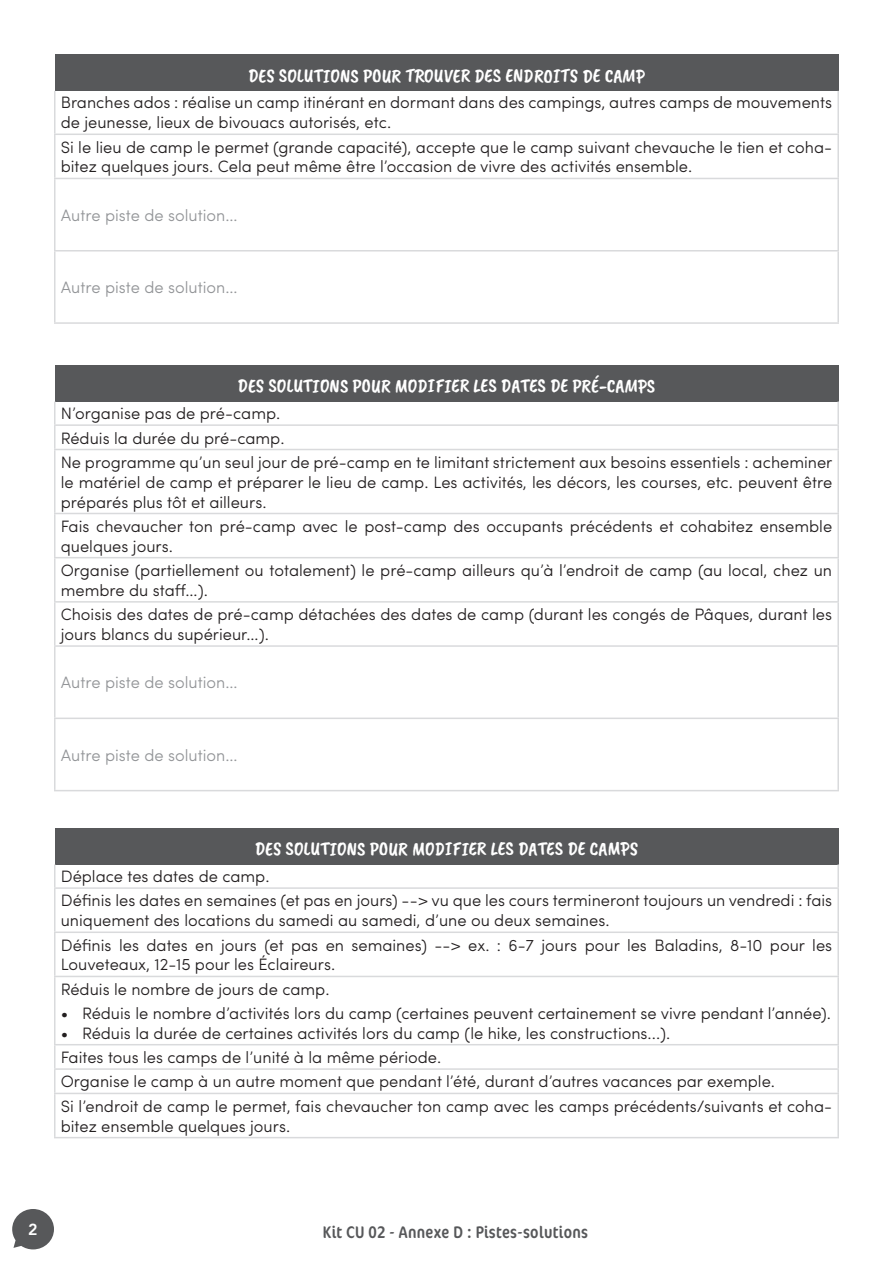
<style>
.page{position:relative;width:893px;height:1263px;background:#fff}
.page>*{position:absolute;margin:0;border:0;box-sizing:border-box;transform-origin:0 0}
.corp{font:19.5px "Caveat Brush";color:#fff}
.t1{font:condensed 16.95px "Cocon OT";letter-spacing:.02em;color:#57585a}
.light{font:300 16.5px/19.8px "Sofia Pro";color:#231f20}
.light-2{font:300 16.5px "Sofia Pro";color:#939598}
.t2{font:800 15.9px "Avenir LT Std";color:#fff}
</style>
<div class="page">
<svg style="left:12px;top:1209px;width:42px;height:40px"></svg>
<div style="left:55px;top:365px;width:783px;height:36px;background:#57585a"></div>
<hr style="left:54px;top:401px;width:2px;height:23px;background:#d9dadc">
<hr style="left:837px;top:401px;width:2px;height:23px;background:#d9dadc">
<hr style="left:54px;top:426px;width:2px;height:23px;background:#d9dadc">
<hr style="left:837px;top:426px;width:2px;height:23px;background:#d9dadc">
<hr style="left:54px;top:450px;width:2px;height:63px;background:#d9dadc">
<hr style="left:837px;top:450px;width:2px;height:63px;background:#d9dadc">
<hr style="left:54px;top:514px;width:2px;height:43px;background:#d9dadc">
<hr style="left:837px;top:514px;width:2px;height:43px;background:#d9dadc">
<hr style="left:54px;top:558px;width:2px;height:43px;background:#d9dadc">
<hr style="left:837px;top:558px;width:2px;height:43px;background:#d9dadc">
<hr style="left:54px;top:601px;width:785px;height:2px;background:#d9dadc">
<hr style="left:54px;top:603px;width:2px;height:42px;background:#d9dadc">
<hr style="left:837px;top:603px;width:2px;height:42px;background:#d9dadc">
<hr style="left:54px;top:645px;width:785px;height:2px;background:#d9dadc">
<hr style="left:54px;top:647px;width:2px;height:70px;background:#d9dadc">
<hr style="left:837px;top:647px;width:2px;height:70px;background:#d9dadc">
<hr style="left:54px;top:717px;width:785px;height:2px;background:#d9dadc">
<hr style="left:54px;top:719px;width:2px;height:71px;background:#d9dadc">
<hr style="left:837px;top:719px;width:2px;height:71px;background:#d9dadc">
<hr style="left:54px;top:790px;width:785px;height:1px;background:#d9dadc">
<hr style="left:54px;top:424px;width:785px;height:2px;background:#d9dadc">
<hr style="left:54px;top:449px;width:785px;height:1px;background:#d9dadc">
<hr style="left:54px;top:513px;width:785px;height:1px;background:#d9dadc">
<hr style="left:54px;top:557px;width:785px;height:1px;background:#d9dadc">
<div style="left:55px;top:828px;width:783px;height:36px;background:#57585a"></div>
<hr style="left:54px;top:864px;width:2px;height:23px;background:#d9dadc">
<hr style="left:837px;top:864px;width:2px;height:23px;background:#d9dadc">
<hr style="left:54px;top:889px;width:2px;height:42px;background:#d9dadc">
<hr style="left:837px;top:889px;width:2px;height:42px;background:#d9dadc">
<hr style="left:54px;top:933px;width:2px;height:43px;background:#d9dadc">
<hr style="left:837px;top:933px;width:2px;height:43px;background:#d9dadc">
<hr style="left:54px;top:977px;width:2px;height:67px;background:#d9dadc">
<hr style="left:837px;top:977px;width:2px;height:67px;background:#d9dadc">
<hr style="left:54px;top:1045px;width:2px;height:23px;background:#d9dadc">
<hr style="left:837px;top:1045px;width:2px;height:23px;background:#d9dadc">
<hr style="left:54px;top:1068px;width:785px;height:2px;background:#d9dadc">
<hr style="left:54px;top:1070px;width:2px;height:23px;background:#d9dadc">
<hr style="left:837px;top:1070px;width:2px;height:23px;background:#d9dadc">
<hr style="left:54px;top:1093px;width:785px;height:1px;background:#d9dadc">
<hr style="left:54px;top:1094px;width:2px;height:43px;background:#d9dadc">
<hr style="left:837px;top:1094px;width:2px;height:43px;background:#d9dadc">
<hr style="left:54px;top:1137px;width:785px;height:1px;background:#d9dadc">
<hr style="left:54px;top:887px;width:785px;height:2px;background:#d9dadc">
<hr style="left:54px;top:931px;width:785px;height:2px;background:#d9dadc">
<hr style="left:54px;top:976px;width:785px;height:1px;background:#d9dadc">
<hr style="left:54px;top:1044px;width:785px;height:1px;background:#d9dadc">
<div style="left:55px;top:54px;width:783px;height:37px;background:#57585a"></div>
<hr style="left:54px;top:91px;width:2px;height:43px;background:#d9dadc">
<hr style="left:837px;top:91px;width:2px;height:43px;background:#d9dadc">
<hr style="left:54px;top:134px;width:785px;height:1px;background:#d9dadc">
<hr style="left:54px;top:135px;width:2px;height:43px;background:#d9dadc">
<hr style="left:837px;top:135px;width:2px;height:43px;background:#d9dadc">
<hr style="left:54px;top:178px;width:785px;height:1px;background:#d9dadc">
<hr style="left:54px;top:179px;width:2px;height:71px;background:#d9dadc">
<hr style="left:837px;top:179px;width:2px;height:71px;background:#d9dadc">
<hr style="left:54px;top:250px;width:785px;height:1px;background:#d9dadc">
<hr style="left:54px;top:251px;width:2px;height:71px;background:#d9dadc">
<hr style="left:837px;top:251px;width:2px;height:71px;background:#d9dadc">
<hr style="left:54px;top:322px;width:785px;height:2px;background:#d9dadc">
<p class="corp" style="left:248px;top:64px;width:398px">DES SOLUTIONS POUR TROUVER DES ENDROITS DE CAMP</p>
<p class="light" style="left:61px;top:92px;width:773px">Branches ados : réalise un camp itinérant en dormant dans des campings, autres camps de mouvements de jeunesse, lieux de bivouacs autorisés, etc.</p>
<p class="light" style="left:61px;top:136px;width:773px">Si le lieu de camp le permet (grande capacité), accepte que le camp suivant chevauche le tien et coha&shy;bitez quelques jours. Cela peut même être l’occasion de vivre des activités ensemble.</p>
<p class="light-2" style="left:61px;top:203px;width:178px">Autre piste de solution…</p>
<p class="light-2" style="left:61px;top:275px;width:178px">Autre piste de solution…</p>
<p class="corp" style="left:238px;top:375px;width:419px">DES SOLUTIONS POUR MODIFIER LES DATES DE PRÉ-CAMPS</p>
<p class="light" style="left:61px;top:402px;width:221px">N’organise pas de pré-camp.</p>
<p class="light" style="left:61px;top:427px;width:225px">Réduis la durée du pré-camp.</p>
<p class="light" style="left:61px;top:451px;width:773px;text-align:justify">Ne programme qu’un seul jour de pré-camp en te limitant strictement aux besoins essentiels : acheminer le matériel de camp et préparer le lieu de camp. Les activités, les décors, les courses, etc. peuvent être préparés plus tôt et ailleurs.</p>
<p class="light" style="left:61px;top:515px;width:773px">Fais chevaucher ton pré-camp avec le post-camp des occupants précédents et cohabitez ensemble quelques jours.</p>
<p class="light" style="left:61px;top:559px;width:773px">Organise (partiellement ou totalement) le pré-camp ailleurs qu’à l’endroit de camp (au local, chez un membre du staff…).</p>
<p class="light" style="left:61px;top:603px;width:773px">Choisis des dates de pré-camp détachées des dates de camp (durant les congés de Pâques, durant les jours blancs du supérieur…).</p>
<p class="light-2" style="left:61px;top:670px;width:178px">Autre piste de solution…</p>
<p class="light-2" style="left:61px;top:743px;width:178px">Autre piste de solution…</p>
<p class="corp" style="left:255px;top:838px;width:385px">DES SOLUTIONS POUR MODIFIER LES DATES DE CAMPS</p>
<p class="light" style="left:61px;top:865px;width:210px">Déplace tes dates de camp.</p>
<p class="light" style="left:61px;top:890px;width:773px">Définis les dates en semaines (et pas en jours) --&gt; vu que les cours termineront toujours un vendredi : fais uniquement des locations du samedi au samedi, d’une ou deux semaines.</p>
<p class="light" style="left:61px;top:934px;width:773px">Définis les dates en jours (et pas en semaines) --&gt; ex. : 6-7 jours pour les Baladins, 8-10 pour les<br>Louveteaux, 12-15 pour les Éclaireurs.</p>
<p class="light" style="left:61px;top:978px;width:270px">Réduis le nombre de jours de camp.</p>
<p class="light" style="left:61px;top:1002px;width:772px">• Réduis le nombre d’activités lors du camp (certaines peuvent certainement se vivre pendant l’année).</p>
<p class="light" style="left:61px;top:1022px;width:611px">• Réduis la durée de certaines activités lors du camp (le hike, les constructions...).</p>
<p class="light" style="left:61px;top:1046px;width:382px">Faites tous les camps de l’unité à la même période.</p>
<p class="light" style="left:61px;top:1071px;width:716px">Organise le camp à un autre moment que pendant l’été, durant d’autres vacances par exemple.</p>
<p class="light" style="left:61px;top:1095px;width:773px">Si l’endroit de camp le permet, fais chevaucher ton camp avec les camps précédents/suivants et coha&shy;bitez ensemble quelques jours.</p>
<p class="t2" style="left:28px;top:1220px;width:11px">2</p>
<p class="t1" style="left:323px;top:1222px;width:267px">Kit CU 02 - Annexe D : Pistes-solutions</p>
</div>
